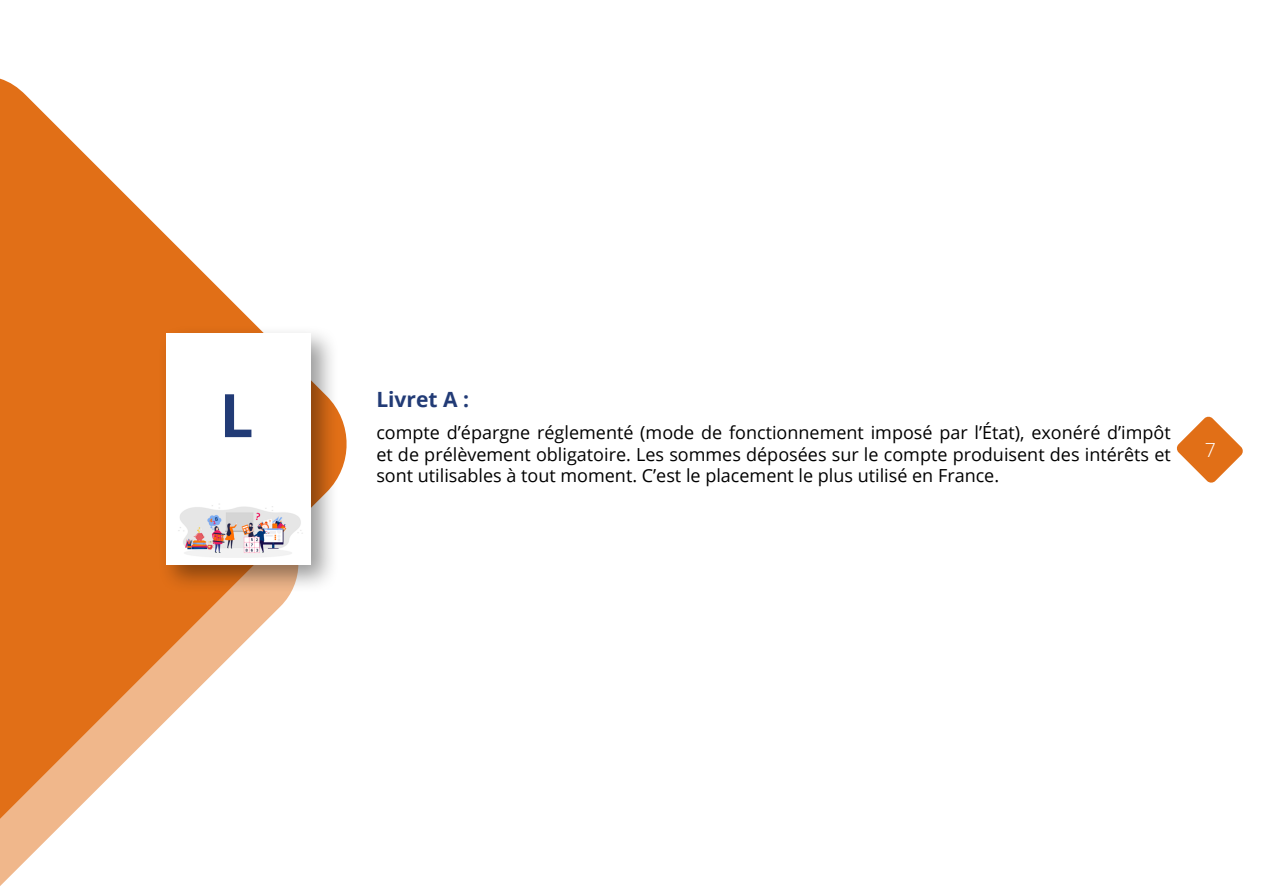
<style>
.page{position:relative;width:1263px;height:893px;background:#fff}
.page>*{position:absolute;margin:0;border:0;box-sizing:border-box;transform-origin:0 0}
.t1{font:700 60px "Open Sans";color:#223b76}
.t2{font:700 21px "Open Sans";color:#223b76}
.t3{font:300 19.5px "Open Sans";color:#fff}
.t4{font:18px/21.6px "Open Sans";color:#000;text-align:justify}
</style>
<div class="page">
<svg style="left:0;top:819px;width:67px;height:67px"></svg>
<svg style="left:0;top:79px;width:347px;height:740px"></svg>
<div style="left:158px;top:324px;width:182px;height:270px;background:#000;opacity:.4"></div>
<div style="left:166px;top:333px;width:144px;height:231px;background:#fff"></div>
<img style="left:178px;top:503px;width:125px;height:55px">
<svg style="left:1176px;top:416px;width:67px;height:67px"></svg>
<p class="t1" style="left:220px;top:373px;width:35px">L</p>
<p class="t2" style="left:376px;top:385px;width:94px">Livret A :</p>
<p class="t4" style="left:376px;top:421px;width:796px">compte d’épargne réglementé (mode de fonctionnement imposé par l’État), exonéré d’impôt et de prélèvement obligatoire. Les sommes déposées sur le compte produisent des intérêts et sont utilisables à tout moment. C’est le placement le plus utilisé en France.</p>
<p class="t3" style="left:1205px;top:436px;width:13px">7</p>
</div>
